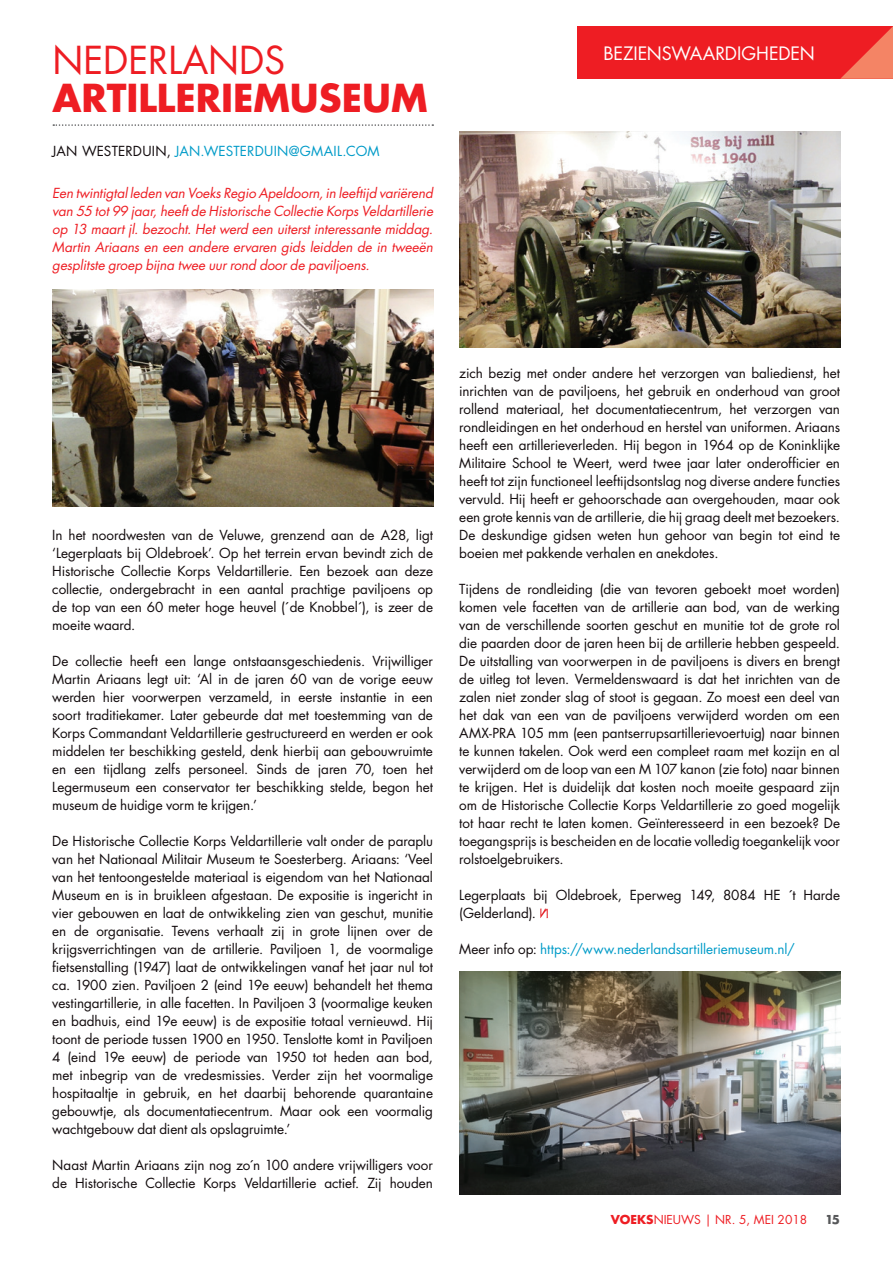
<style>
.page{position:relative;width:893px;height:1263px;background:#fff}
.page>*{position:absolute;margin:0;border:0;box-sizing:border-box;transform-origin:0 0}
.Kop_rood_22_pt{font:700 37.5px/37.5px "Futura Std";color:#ee1d23}
.t1{font:18px "Futura Std";letter-spacing:-.005em;color:#fff}
.Body_uitvullen{font:13.5px/18px "Futura Std";letter-spacing:-.005em;color:#110a0c;text-align:justify}
.Body_uitvullen-2{font:italic 13.5px/18px "Futura Std";letter-spacing:-.005em;color:#ee1d23;text-align:justify}
.Body_uitvullen-3{font:13.5px "Futura Std";letter-spacing:-.005em;color:#009bc8}
.Auteur{font:13.5px "Futura Std";letter-spacing:.015em;color:#009bc8}
.t2{font:12px "Futura Std";color:#ee1d23}
.t3{font:700 12px "Futura Std";color:#57585a}
.s1{font-weight:400}
.s2{color:#110a0c}
.s3{font-weight:700}
</style>
<div class="page">
<div style="left:578px;top:26px;width:91px;height:53px;background:#ee1d23"></div>
<div style="left:603px;top:26px;width:290px;height:53px;background:#ee1d23"></div>
<svg style="left:840px;top:26px;width:53px;height:53px"></svg>
<img style="left:52px;top:290px;width:381px;height:216px">
<svg style="left:540px;top:909px;width:8px;height:9px"></svg>
<svg style="left:53px;top:124px;width:380px;height:2px"></svg>
<img style="left:459px;top:131px;width:381px;height:217px">
<img style="left:459px;top:971px;width:381px;height:224px">
<p class="Kop_rood_22_pt" style="left:53px;top:41px;width:376px"><span class="s1">NEDERLANDS<br></span>ARTILLERIEMUSEUM</p>
<p class="Auteur" style="left:52px;top:142px;width:329px"><span class="s2">JAN WESTERDUIN,</span> JAN.WESTERDUIN@GMAIL.COM</p>
<p class="Body_uitvullen-2" style="left:52px;top:184px;width:382px">Een twintigtal leden van Voeks Regio Apeldoorn, in leeftijd variërend van 55 tot 99 jaar, heeft de Historische Collectie Korps Veldartillerie op 13 maart jl. bezocht. Het werd een uiterst interessante middag.<br>Martin Ariaans en een andere ervaren gids leidden de in tweeën gesplitste groep bijna twee uur rond door de paviljoens.</p>
<p class="t1" style="left:603px;top:42px;width:213px">BEZIENSWAARDIGHEDEN</p>
<p class="Body_uitvullen" style="left:52px;top:526px;width:382px">In het noordwesten van de Veluwe, grenzend aan de A28, ligt ‘Legerplaats bij Oldebroek’. Op het terrein ervan bevindt zich de Historische Collectie Korps Veldartillerie. Een bezoek aan deze collectie, ondergebracht in een aantal prachtige paviljoens op de top van een 60 meter hoge heuvel (´de Knobbel´), is zeer de moeite waard.</p>
<p class="Body_uitvullen" style="left:52px;top:652px;width:382px">De collectie heeft een lange ontstaansgeschiedenis. Vrijwilliger Martin Ariaans legt uit: ‘Al in de jaren 60 van de vorige eeuw werden hier voorwerpen verzameld, in eerste instantie in een soort traditiekamer. Later gebeurde dat met toestemming van de Korps Commandant Veldartillerie gestructureerd en werden er ook middelen ter beschikking gesteld, denk hierbij aan gebouwruimte en een tijdlang zelfs personeel. Sinds de jaren 70, toen het Legermuseum een conservator ter beschikking stelde, begon het museum de huidige vorm te krijgen.’</p>
<p class="Body_uitvullen" style="left:52px;top:832px;width:382px">De Historische Collectie Korps Veldartillerie valt onder de paraplu van het Nationaal Militair Museum te Soesterberg. Ariaans: ‘Veel van het tentoongestelde materiaal is eigendom van het Nationaal Museum en is in bruikleen afgestaan. De expositie is ingericht in vier gebouwen en laat de ontwikkeling zien van geschut, munitie en de organisatie. Tevens verhaalt zij in grote lijnen over de krijgsverrichtingen van de artillerie. Paviljoen 1, de voormalige fietsenstalling (1947) laat de ontwikkelingen vanaf het jaar nul tot ca. 1900 zien. Paviljoen 2 (eind 19e eeuw) behandelt het thema vestingartillerie, in alle facetten. In Paviljoen 3 (voormalige keuken en badhuis, eind 19e eeuw) is de expositie totaal vernieuwd. Hij toont de periode tussen 1900 en 1950. Tenslotte komt in Paviljoen 4 (eind 19e eeuw) de periode van 1950 tot heden aan bod, met inbegrip van de vredesmissies. Verder zijn het voormalige hospitaaltje in gebruik, en het daarbij behorende quarantaine gebouwtje, als documentatiecentrum. Maar ook een voormalig wachtgebouw dat dient als opslagruimte.’</p>
<p class="Body_uitvullen" style="left:52px;top:1156px;width:382px">Naast Martin Ariaans zijn nog zo´n 100 andere vrijwilligers voor de Historische Collectie Korps Veldartillerie actief. Zij houden</p>
<p class="Body_uitvullen" style="left:459px;top:364px;width:382px">zich bezig met onder andere het verzorgen van baliedienst, het inrichten van de paviljoens, het gebruik en onderhoud van groot rollend materiaal, het documentatiecentrum, het verzorgen van rondleidingen en het onderhoud en herstel van uniformen. Ariaans heeft een artillerieverleden. Hij begon in 1964 op de Koninklijke Militaire School te Weert, werd twee jaar later onderofficier en heeft tot zijn functioneel leeftijdsontslag nog diverse andere functies vervuld. Hij heeft er gehoorschade aan overgehouden, maar ook een grote kennis van de artillerie, die hij graag deelt met bezoekers.<br>De deskundige gidsen weten hun gehoor van begin tot eind te boeien met pakkende verhalen en anekdotes.</p>
<p class="Body_uitvullen" style="left:459px;top:580px;width:382px">Tijdens de rondleiding (die van tevoren geboekt moet worden) komen vele facetten van de artillerie aan bod, van de werking van de verschillende soorten geschut en munitie tot de grote rol die paarden door de jaren heen bij de artillerie hebben gespeeld.<br>De uitstalling van voorwerpen in de paviljoens is divers en brengt de uitleg tot leven. Vermeldenswaard is dat het inrichten van de zalen niet zonder slag of stoot is gegaan. Zo moest een deel van het dak van een van de paviljoens verwijderd worden om een AMX-PRA 105 mm (een pantserrupsartillerievoertuig) naar binnen te kunnen takelen. Ook werd een compleet raam met kozijn en al verwijderd om de loop van een M 107 kanon (zie foto) naar binnen te krijgen. Het is duidelijk dat kosten noch moeite gespaard zijn om de Historische Collectie Korps Veldartillerie zo goed mogelijk tot haar recht te laten komen. Geïnteresseerd in een bezoek? De toegangsprijs is bescheiden en de locatie volledig toegankelijk voor rolstoelgebruikers.</p>
<p class="Body_uitvullen" style="left:459px;top:886px;width:382px">Legerplaats bij Oldebroek, Eperweg 149, 8084 HE ´t Harde (Gelderland).</p>
<p class="Body_uitvullen-3" style="left:459px;top:940px;width:337px"><span class="s2">Meer info op:</span> https://www.nederlandsartilleriemuseum.nl/</p>
<p class="t2" style="left:611px;top:1212px;width:198px"><span class="s3">VOEKS</span>NIEUWS | NR. 5, MEI 2018</p>
<p class="t3" style="left:825px;top:1212px;width:16px">15</p>
</div>
